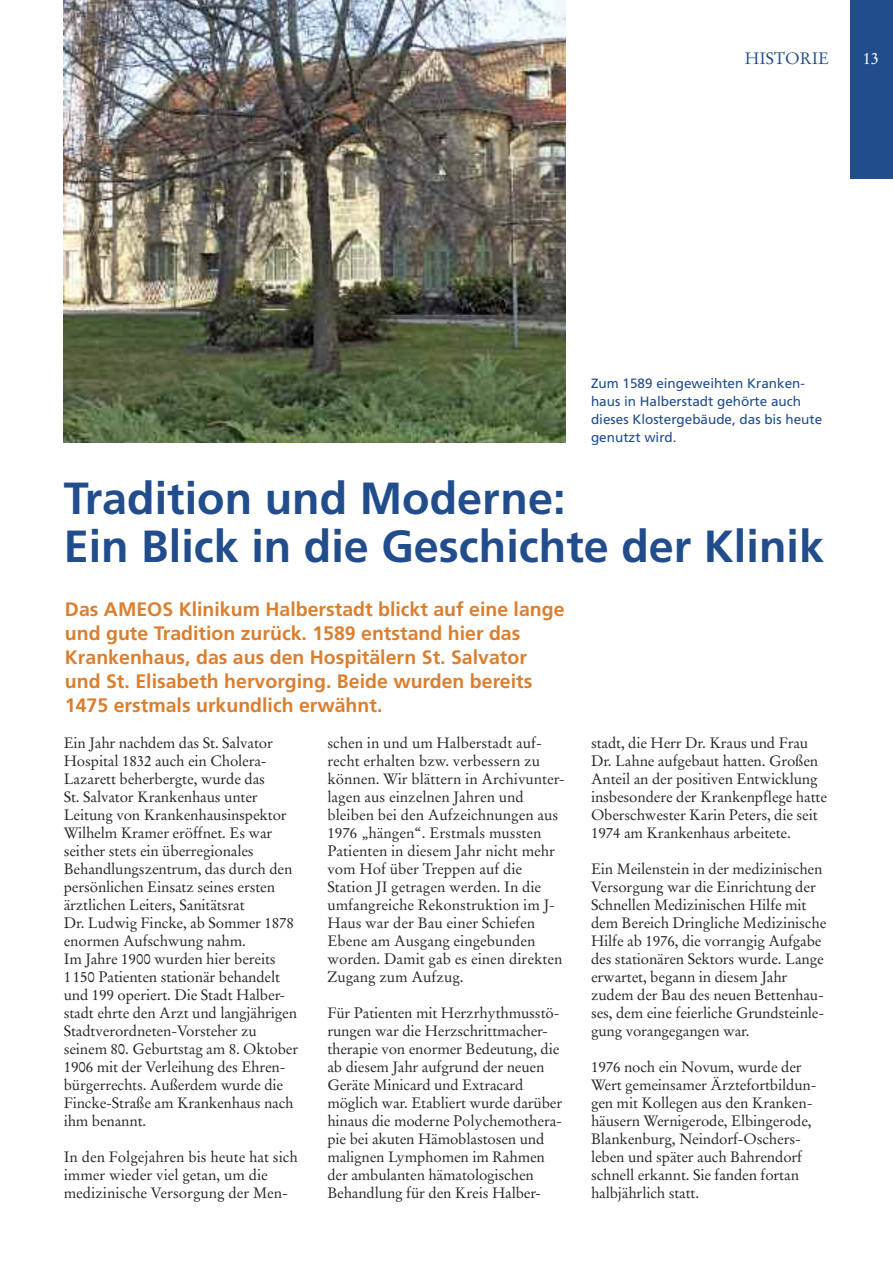
<style>
.page{position:relative;width:893px;height:1263px;background:#fff}
.page>*{position:absolute;margin:0;border:0;box-sizing:border-box;transform-origin:0 0}
.t1{font:700 45px/48px "Frutiger LT Pro";color:#214d8d}
.t2{font:700 19.5px/24px "Frutiger LT Pro";color:#db7f2e}
.t3{font:16.5px "Stempel Garamond LT Pro";color:#214d8d}
.t4{font:16.5px "Stempel Garamond LT Pro";color:#fff}
.t5{font:15px/18px "Stempel Garamond LT Pro";letter-spacing:-.01em;color:#272526}
.t6{font:13.5px/18px "Frutiger LT Pro";color:#214d8d}
</style>
<div class="page">
<div style="left:850px;top:0;width:43px;height:179px;background:#214d8d"></div>
<img style="left:64px;top:0;width:502px;height:443px">
<p class="t3" style="left:745px;top:52px;width:86px">HISTORIE</p>
<p class="t4" style="left:863px;top:52px;width:18px">13</p>
<p class="t6" style="left:591px;top:375px;width:233px">Zum 1589 eingeweihten Kranken&shy;haus in Halberstadt gehörte auch dieses Klostergebäude, das bis heute genutzt wird.</p>
<h1 class="t1" style="left:64px;top:479px;width:762px">Tradition und Moderne:<br>Ein Blick in die Geschichte der Klinik</h1>
<p class="t2" style="left:65px;top:599px;width:501px">Das AMEOS Klinikum Halberstadt blickt auf eine lange und gute Tradition zurück. 1589 entstand hier das Krankenhaus, das aus den Hospitälern St. Salvator und St. Elisabeth hervorging. Beide wurden bereits 1475 erstmals urkundlich erwähnt.</p>
<p class="t5" style="left:64px;top:736px;width:236px">Ein Jahr nachdem das St. Salvator<br>Hospital 1832 auch ein Cholera-<br>Lazarett beherbergte, wurde das<br>St. Salvator Krankenhaus unter<br>Leitung von Krankenhausinspektor<br>Wilhelm Kramer eröffnet. Es war seither stets ein überregionales<br>Behandlungszentrum, das durch den persönlichen Einsatz seines ersten ärztlichen Leiters, Sanitätsrat<br>Dr. Ludwig Fincke, ab Sommer 1878 enormen Aufschwung nahm.<br>Im Jahre 1900 wurden hier bereits<br>1150 Patienten stationär behandelt und 199 operiert. Die Stadt Halber&shy;stadt ehrte den Arzt und langjährigen<br>Stadtverordneten-Vorsteher zu seinem 80. Geburtstag am 8. Oktober<br>1906 mit der Verleihung des Ehren&shy;bürgerrechts. Außerdem wurde die<br>Fincke-Straße am Krankenhaus nach ihm benannt.</p>
<p class="t5" style="left:64px;top:1150px;width:236px">In den Folgejahren bis heute hat sich immer wieder viel getan, um die medizinische Versorgung der Men-</p>
<p class="t5" style="left:327px;top:736px;width:239px">schen in und um Halberstadt auf&shy;recht erhalten bzw. verbessern zu können. Wir blättern in Archivunter&shy;lagen aus einzelnen Jahren und bleiben bei den Aufzeichnungen aus<br>1976 „hängen“. Erstmals mussten<br>Patienten in diesem Jahr nicht mehr vom Hof über Treppen auf die<br>Station JI getragen werden. In die umfangreiche Rekonstruktion im J-<br>Haus war der Bau einer Schiefen<br>Ebene am Ausgang eingebunden worden. Damit gab es einen direkten<br>Zugang zum Aufzug.</p>
<p class="t5" style="left:327px;top:1006px;width:236px">Für Patienten mit Herzrhythmusstö&shy;rungen war die Herzschrittmacher&shy;therapie von enormer Bedeutung, die ab diesem Jahr aufgrund der neuen Geräte Minicard und Extracard möglich war. Etabliert wurde darüber hinaus die moderne Polychemothera&shy;pie bei akuten Hämoblastosen und malignen Lymphomen im Rahmen der ambulanten hämatologischen Behandlung für den Kreis Halber-</p>
<p class="t5" style="left:591px;top:736px;width:238px">stadt, die Herr Dr. Kraus und Frau Dr. Lahne aufgebaut hatten. Großen Anteil an der positiven Entwicklung insbesondere der Krankenpflege hatte Oberschwester Karin Peters, die seit 1974 am Krankenhaus arbeitete.</p>
<p class="t5" style="left:591px;top:862px;width:237px">Ein Meilenstein in der medizinischen Versorgung war die Einrichtung der Schnellen Medizinischen Hilfe mit dem Bereich Dringliche Medizinische Hilfe ab 1976, die vorrangig Aufgabe des stationären Sektors wurde. Lange erwartet, begann in diesem Jahr zudem der Bau des neuen Bettenhau&shy;ses, dem eine feierliche Grundsteinle&shy;gung vorangegangen war.</p>
<p class="t5" style="left:591px;top:1060px;width:227px">1976 noch ein Novum, wurde der<br>Wert gemeinsamer Ärztefortbildun&shy;gen mit Kollegen aus den Kranken&shy;häusern Wernigerode, Elbingerode,<br>Blankenburg, Neindorf-Oschers&shy;leben und später auch Bahrendorf schnell erkannt. Sie fanden fortan halbjährlich statt.</p>
</div>
